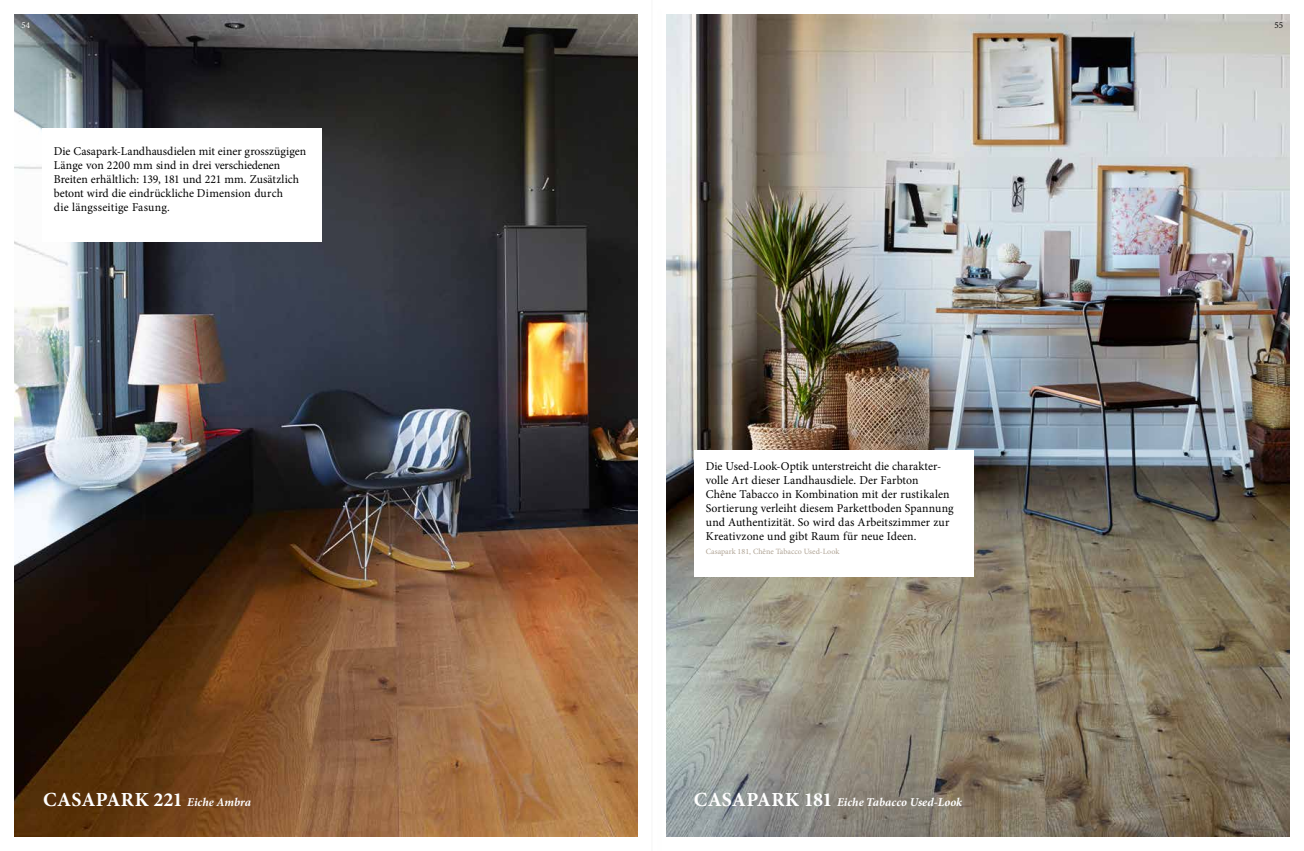
<style>
.page{position:relative;width:1304px;height:851px;background:#fff}
.page>*{position:absolute;margin:0;border:0;box-sizing:border-box;transform-origin:0 0}
.t1{font:700 20px "Minion Pro";letter-spacing:.01em;color:#fff}
.t2{font:12px/14px "Minion Pro";letter-spacing:.005em;color:#000}
.t3{font:italic 700 12px "Minion Pro";color:#fff}
.t4{font:9px "Minion Pro";color:#fff}
.t5{font:9px "Minion Pro";color:#000}
.t6{font:8px "Minion Pro";color:#b0a495}
.s1{font-style:italic;font-size:12px}
.s2{font-style:normal;font-size:20px}
</style>
<div class="page">
<img style="left:14px;top:14px;width:624px;height:822px">
<img style="left:666px;top:14px;width:624px;height:822px">
<hr style="left:651px;top:0;width:1px;height:850px;background:#000">
<div style="left:43px;top:128px;width:279px;height:113px;background:#fff"></div>
<div style="left:694px;top:450px;width:280px;height:126px;background:#fff"></div>
<p class="t4" style="left:22px;top:19px;width:10px">54</p>
<p class="t5" style="left:1274px;top:19px;width:10px">55</p>
<p class="t2" style="left:54px;top:144px;width:254px">Die Casapark-Landhausdielen mit einer grosszügigen Länge von 2200 mm sind in drei verschiedenen Breiten erhältlich: 139, 181 und 221 mm. Zusätzlich betont wird die eindrückliche Dimension durch<br>die längsseitige Fasung.</p>
<h1 class="t1" style="left:43px;top:785px;width:209px">CASAPARK 221 <span class="s1">Eiche Ambra</span></h1>
<p class="t2" style="left:706px;top:459px;width:249px">Die Used-Look-Optik unterstreicht die charakter&shy;volle Art dieser Landhausdiele. Der Farbton<br>Chêne Tabacco in Kombination mit der rustikalen Sortierung verleiht diesem Parkettboden Spannung und Authentizität. So wird das Arbeitszimmer zur Kreativzone und gibt Raum für neue Ideen.</p>
<p class="t6" style="left:706px;top:546px;width:135px">Casapark 181, Chêne Tabacco Used-Look</p>
<p class="t3" style="left:694px;top:793px;width:270px"><span class="s2">CASAPARK 181</span> Eiche Tabacco Used-Look</p>
</div>
